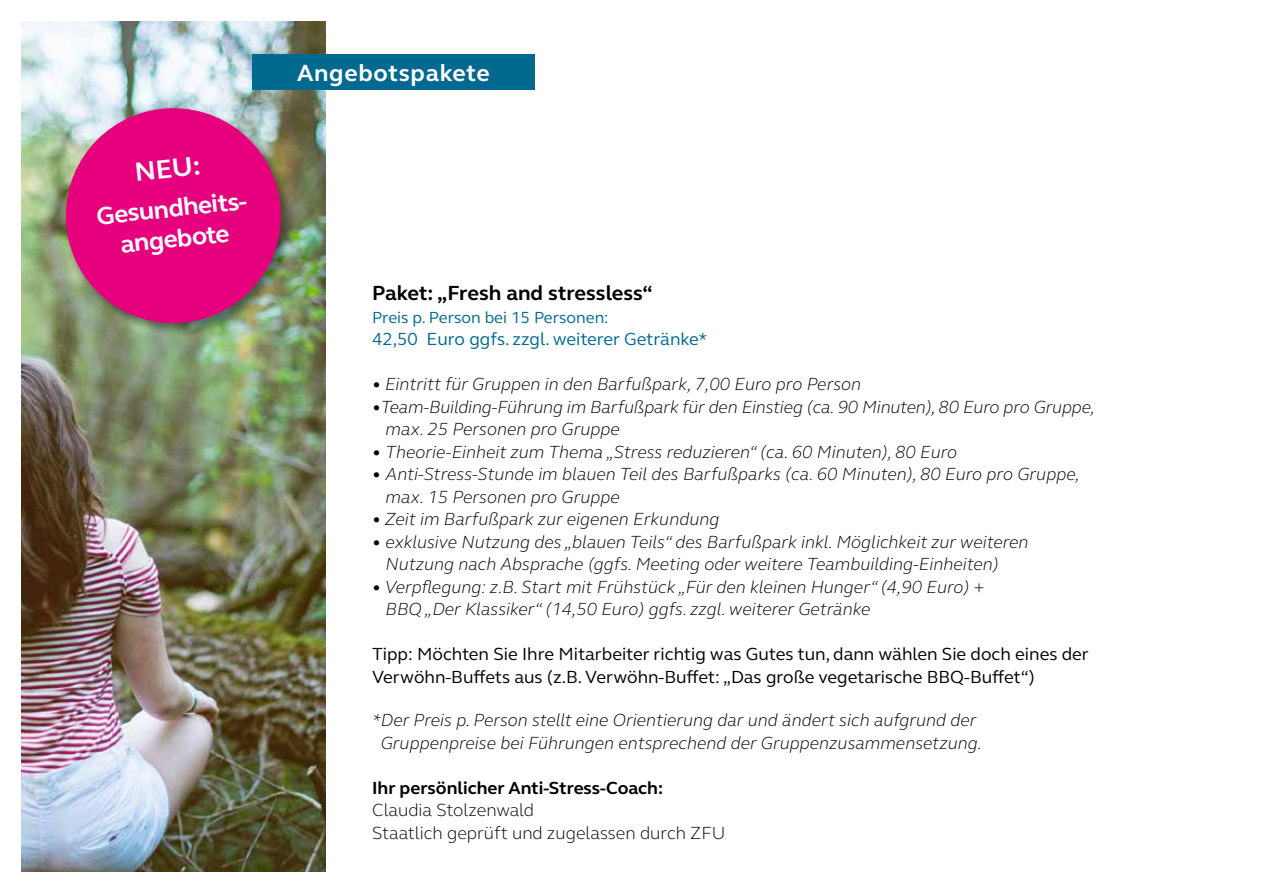
<style>
.page{position:relative;width:1263px;height:893px;background:#fff}
.page>*{position:absolute;margin:0;border:0;box-sizing:border-box;transform-origin:0 0}
.t1{font:700 27px "FS Elliot";color:#fff}
.t2{font:700 25.5px/30.6px "FS Elliot";color:#fff;text-align:center}
.t3{font:700 24px "FS Elliot";letter-spacing:.03em;color:#fff}
.t4{font:700 21px "FS Elliot";color:#000}
.t5{font:italic 300 18px/22.5px "FS Elliot";color:#000}
.t6{font:18px/22.5px "FS Elliot";color:#000}
.t7{font:300 18px/22.5px "FS Elliot";color:#000}
.t8{font:18px "FS Elliot";color:#00698f}
.t9{font:700 18px "FS Elliot";color:#000}
.t10{font:16.5px "FS Elliot";color:#00698f}
</style>
<div class="page">
<img style="left:21px;top:21px;width:304px;height:851px">
<div style="left:252px;top:54px;width:283px;height:35px;background:#00698f"></div>
<div style="left:62px;top:105px;width:234px;height:233px;background:#000;opacity:.49"></div>
<img style="left:60px;top:103px;width:226px;height:226px">
<h1 class="t1" style="left:133px;top:154px;width:67px;rotate:-6deg">NEU:</h1>
<h2 class="t2" style="left:95px;top:200px;width:157px;rotate:-6deg">Gesundheits&shy;angebote</h2>
<h3 class="t3" style="left:297px;top:56px;width:194px">Angebotspakete</h3>
<p class="t4" style="left:372px;top:279px;width:282px">Paket: „Fresh and stressless“</p>
<p class="t10" style="left:372px;top:306px;width:238px">Preis p. Person bei 15 Personen:</p>
<p class="t8" style="left:372px;top:327px;width:337px">42,50 Euro ggfs. zzgl. weiterer Getränke*</p>
<p class="t5" style="left:372px;top:373px;width:491px">• Eintritt für Gruppen in den Barfußpark, 7,00 Euro pro Person</p>
<p class="t5" style="left:386px;top:395px;width:711px;text-indent:-14px">•Team-Building-Führung im Barfußpark für den Einstieg (ca. 90 Minuten), 80 Euro pro Gruppe, max. 25 Personen pro Gruppe</p>
<p class="t5" style="left:372px;top:440px;width:587px">• Theorie-Einheit zum Thema „Stress reduzieren“ (ca. 60 Minuten), 80 Euro</p>
<p class="t5" style="left:386px;top:463px;width:696px;text-indent:-14px">• Anti-Stress-Stunde im blauen Teil des Barfußparks (ca. 60 Minuten), 80 Euro pro Gruppe, max. 15 Personen pro Gruppe</p>
<p class="t5" style="left:372px;top:508px;width:349px">• Zeit im Barfußpark zur eigenen Erkundung</p>
<p class="t5" style="left:386px;top:530px;width:644px;text-indent:-14px">• exklusive Nutzung des „blauen Teils“ des Barfußpark inkl. Möglichkeit zur weiteren<br>Nutzung nach Absprache (ggfs. Meeting oder weitere Teambuilding-Einheiten)</p>
<p class="t5" style="left:386px;top:575px;width:600px;text-indent:-14px">• Verpflegung: z.B. Start mit Frühstück „Für den kleinen Hunger“ (4,90 Euro) +<br>BBQ „Der Klassiker“ (14,50 Euro) ggfs. zzgl. weiterer Getränke</p>
<p class="t6" style="left:372px;top:643px;width:718px">Tipp: Möchten Sie Ihre Mitarbeiter richtig was Gutes tun, dann wählen Sie doch eines der<br>Verwöhn-Buffets aus (z.B. Verwöhn-Buffet: „Das große vegetarische BBQ-Buffet“)</p>
<p class="t5" style="left:372px;top:709px;width:611px;text-align:center">*Der Preis p. Person stellt eine Orientierung dar und ändert sich aufgrund der<br>Gruppenpreise bei Führungen entsprechend der Gruppenzusammensetzung.</p>
<p class="t9" style="left:372px;top:776px;width:292px">Ihr persönlicher Anti-Stress-Coach:</p>
<p class="t7" style="left:372px;top:799px;width:355px">Claudia Stolzenwald<br>Staatlich geprüft und zugelassen durch ZFU</p>
</div>
